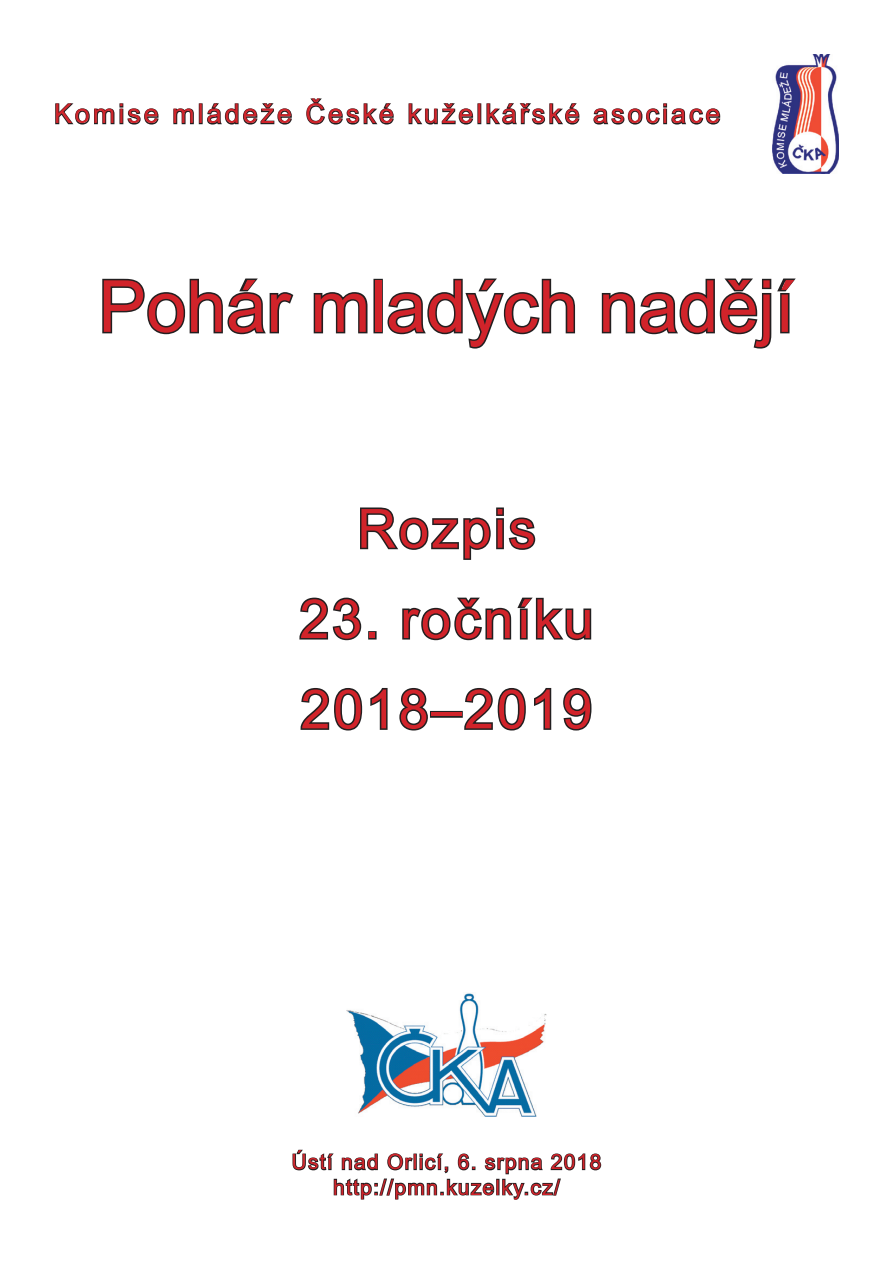
<style>
.page{position:relative;width:893px;height:1263px;background:#fff}
.page>*{position:absolute;margin:0;border:0;box-sizing:border-box;transform-origin:0 0}
.t1{font:72px "Arial";color:#d1232a}
.t2{font:54px/90.3px "Arial";letter-spacing:.05em;color:#d1232a}
.t3{font:27px "Arial";letter-spacing:.11em;color:#d1232a}
.t4{font:21px/25.2px "Arial";letter-spacing:.06em;color:#d1232a;text-align:center}
</style>
<div class="page">
<svg style="left:360px;top:507px;width:176px;height:53px"></svg>
<svg style="left:299px;top:597px;width:63px;height:44px"></svg>
<div style="left:368px;top:631px;width:9px;height:8px;border:3px solid #231f20"></div>
<svg style="left:402px;top:597px;width:190px;height:44px"></svg>
<svg style="left:300px;top:688px;width:88px;height:43px"></svg>
<svg style="left:399px;top:688px;width:29px;height:43px"></svg>
<div style="left:430px;top:711px;width:33px;height:7px;border:3px solid #231f20"></div>
<svg style="left:464px;top:688px;width:88px;height:43px"></svg>
<svg style="left:563px;top:688px;width:29px;height:43px"></svg>
<svg style="left:292px;top:1149px;width:310px;height:51px"></svg>
<svg style="left:102px;top:278px;width:192px;height:57px"></svg>
<svg style="left:313px;top:292px;width:55px;height:42px"></svg>
<div style="left:373px;top:279px;width:10px;height:54px;border:3px solid #231f20"></div>
<svg style="left:387px;top:278px;width:189px;height:71px"></svg>
<svg style="left:601px;top:278px;width:195px;height:71px"></svg>
<svg style="left:55px;top:103px;width:104px;height:22px"></svg>
<svg style="left:173px;top:108px;width:21px;height:17px"></svg>
<div style="left:199px;top:103px;width:4px;height:21px;border:2px solid #231f20"></div>
<svg style="left:207px;top:103px;width:85px;height:22px"></svg>
<svg style="left:306px;top:98px;width:88px;height:27px"></svg>
<svg style="left:408px;top:103px;width:66px;height:22px"></svg>
<div style="left:477px;top:103px;width:4px;height:21px;border:2px solid #231f20"></div>
<svg style="left:486px;top:103px;width:94px;height:22px"></svg>
<svg style="left:593px;top:103px;width:128px;height:22px"></svg>
<img style="left:772px;top:54px;width:67px;height:119px">
<img style="left:347px;top:993px;width:199px;height:123px">
<p class="t3" style="left:54px;top:95px;width:668px">Komise mládeže České kuželkářské asociace</p>
<h1 class="t1" style="left:98px;top:257px;width:698px">Pohár mladých nadějí</h1>
<h2 class="t2" style="left:357px;top:483px;width:180px">Rozpis</h2>
<h2 class="t2" style="left:299px;top:574px;width:296px">23. ročníku<br>2018–2019</h2>
<p class="t4" style="left:292px;top:1149px;width:311px">Ústí nad Orlicí, 6. srpna 2018 http://pmn.kuzelky.cz/</p>
</div>
